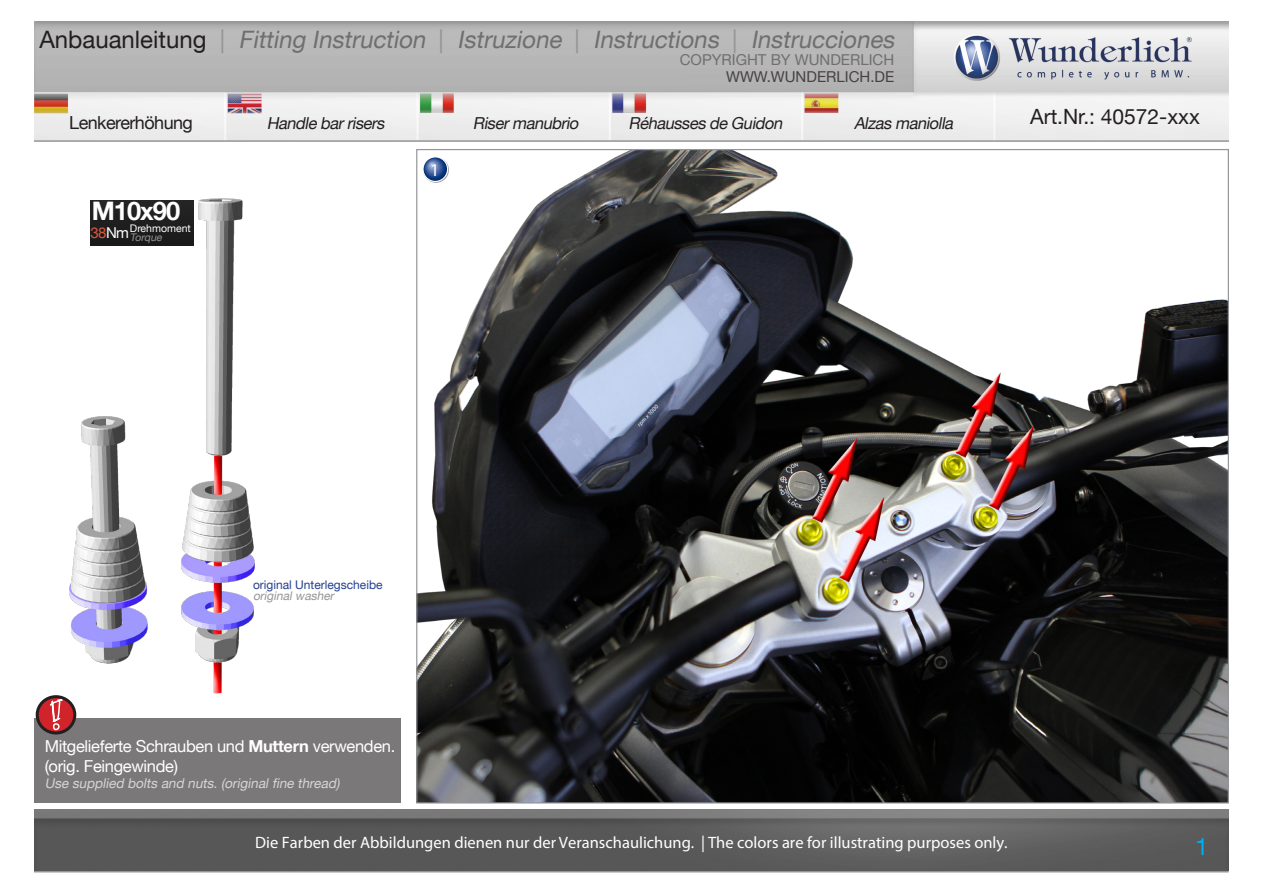
<style>
.page{position:relative;width:1263px;height:893px;background:#fff}
.page>*{position:absolute;margin:0;border:0;box-sizing:border-box;transform-origin:0 0}
.t1{font:700 25.5px "Helvetica Neue LT";letter-spacing:-.04em;color:#fff}
.t2{font:italic 24px "Helvetica Neue LT";color:#706e6e}
.t3{font:24px "Helvetica Neue LT";color:#00aeef}
.t4{font:21px "Helvetica Neue LT";color:#231f20}
.t5{font:18px "Helvetica Neue LT";letter-spacing:-.03em;color:#231f20}
.t6{font:18px "Myriad Pro";color:#fff}
.t7{font:16.5px "Myriad Pro";color:#fff}
.t8{font:16.5px/19.8px "Helvetica Neue LT";letter-spacing:-.02em;color:#fff}
.t9{font:italic 16.5px "Helvetica Neue LT";color:#231f20}
.t10{font:15px "Helvetica Neue LT";color:#706e6e}
.t11{font:15px "Helvetica Neue LT";color:#454240}
.t12{font:15px "Helvetica Neue LT";color:#d85540}
.t13{font:italic 13.5px "Helvetica Neue LT";color:#d5d6d8}
.t14{font:12px "Helvetica Neue LT";color:#253f8e}
.t15{font:italic 12px "Helvetica Neue LT";color:#939598}
.t16{font:10.5px "Helvetica Neue LT";color:#fff}
.t17{font:italic 10.5px "Helvetica Neue LT";color:#939598}
.s1{font-style:normal;color:#231f20}
.s2{font-style:normal;color:#939598}
.s3{color:#fff}
.s4{font-weight:700}
</style>
<div class="page">
<img style="left:34px;top:21px;width:1195px;height:119px">
<img style="left:34px;top:810px;width:1194px;height:61px">
<img style="left:34px;top:198px;width:221px;height:526px">
<img style="left:418px;top:151px;width:809px;height:650px">
<div style="left:35px;top:718px;width:366px;height:85px;background:#7b7879"></div>
<hr style="left:34px;top:871px;width:1194px;height:1px;background:#939598">
<svg style="left:37px;top:697px;width:38px;height:36px"></svg>
<div style="left:36px;top:695px;width:40px;height:39px;border:3px solid #231f20;border-radius:50%"></div>
<div style="left:53px;top:723px;width:7px;height:7px;border:2px solid #fff;border-radius:50%"></div>
<svg style="left:50px;top:699px;width:13px;height:23px"></svg>
<hr style="left:34px;top:140px;width:1195px;height:2px;background:#939598">
<div style="left:90px;top:201px;width:103px;height:45px;background:#1f1f1f"></div>
<svg style="left:422px;top:156px;width:27px;height:27px"></svg>
<p class="t2" style="left:39px;top:25px;width:861px"><span class="s1">A n b a u a n l e i t u n g</span> <span class="s2">|</span> Fitting Instruction <span class="s2">|</span> Istruzione <span class="s2">|</span> Instructions <span class="s2">|</span> Instrucciones</p>
<p class="t11" style="left:726px;top:68px;width:170px">WWW.WUNDERLICH.DE</p>
<p class="t10" style="left:680px;top:51px;width:216px">COPYRIGHT BY WUNDERLICH</p>
<p class="t5" style="left:69px;top:111px;width:125px">Lenkererhöhung</p>
<p class="t9" style="left:267px;top:113px;width:123px">Handle barrisers</p>
<p class="t9" style="left:473px;top:113px;width:110px">Risermanubrio</p>
<p class="t9" style="left:629px;top:113px;width:159px">Réhausses de Guidon</p>
<p class="t9" style="left:854px;top:113px;width:104px">Alzas maniolla</p>
<p class="t4" style="left:1030px;top:104px;width:171px">Art.Nr.: 40572-xxx</p>
<p class="t1" style="left:92px;top:195px;width:90px">M10x90</p>
<p class="t12" style="left:91px;top:223px;width:40px">38<span class="s3">Nm</span></p>
<p class="t16" style="left:130px;top:222px;width:62px">Drehmoment</p>
<p class="t17" style="left:130px;top:231px;width:36px">Torque</p>
<p class="t6" style="left:430px;top:159px;width:11px">1</p>
<p class="t14" style="left:253px;top:578px;width:131px">original Unterlegscheibe</p>
<p class="t15" style="left:253px;top:588px;width:85px">original washer</p>
<p class="t8" style="left:45px;top:736px;width:352px">Mitgelieferte Schrauben und <span class="s4">Muttern</span> verwenden. (orig. Feingewinde)</p>
<p class="t13" style="left:45px;top:775px;width:296px">Use supplied bolts and nuts. (original fine thread)</p>
<p class="t7" style="left:255px;top:832px;width:754px">Die Farben der Abbildungen dienen nur der Veranschaulichung. | The colors are for illustrating purposes only.</p>
<p class="t3" style="left:1195px;top:832px;width:15px">1</p>
</div>
